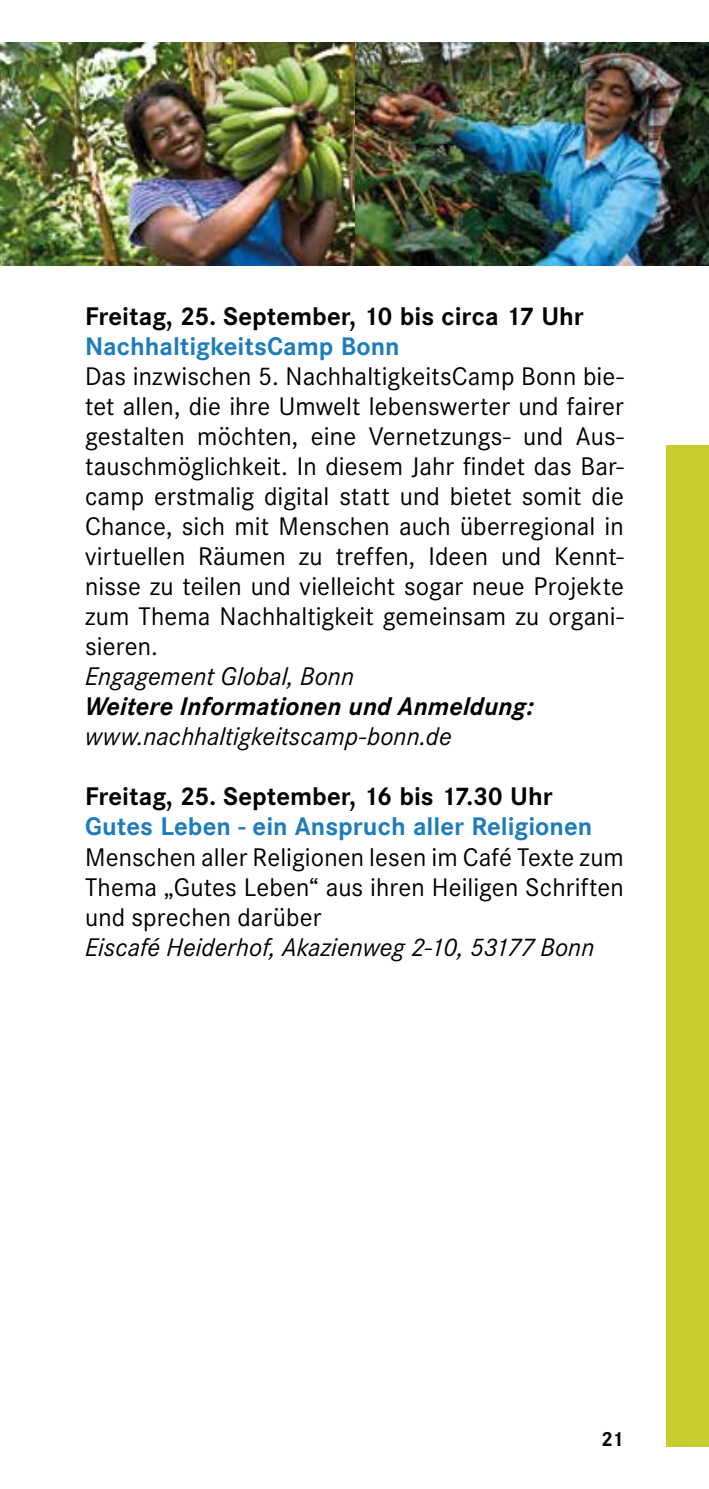
<style>
.page{position:relative;width:709px;height:1489px;background:#fff}
.page>*{position:absolute;margin:0;border:0;box-sizing:border-box;transform-origin:0 0}
.t1{font:25px/30px "Corporate SBQ";letter-spacing:.005em;color:#000;text-align:justify}
.t2{font:italic 25px "Corporate SBQ";color:#000}
.t3{font:700 25px "Corporate SBQ";color:#000}
.t4{font:700 25px "Corporate SBQ";color:#1d7dba}
.t5{font:italic 700 25px "Corporate SBQ";letter-spacing:.005em;color:#000}
.t6{font:700 20px "Corporate SBQ";color:#000}
</style>
<div class="page">
<div style="left:666px;top:445px;width:43px;height:1001px;background:#c7cd2e"></div>
<img style="left:0;top:43px;width:709px;height:222px">
<p class="t3" style="left:85px;top:301px;width:500px">Freitag, 25. September, 10 bis circa 17 Uhr</p>
<p class="t4" style="left:85px;top:331px;width:316px">NachhaltigkeitsCamp Bonn</p>
<p class="t1" style="left:85px;top:362px;width:540px">Das inzwischen 5. NachhaltigkeitsCamp Bonn bie&shy;tet allen, die ihre Umwelt lebenswerter und fairer gestalten möchten, eine Vernetzungs- und Aus&shy;tauschmöglichkeit. In diesem Jahr findet das Bar&shy;camp erstmalig digital statt und bietet somit die Chance, sich mit Menschen auch überregional in virtuellen Räumen zu treffen, Ideen und Kennt&shy;nisse zu teilen und vielleicht sogar neue Projekte zum Thema Nachhaltigkeit gemeinsam zu organi&shy;sieren.</p>
<p class="t2" style="left:85px;top:661px;width:270px">Engagement Global, Bonn</p>
<p class="t5" style="left:85px;top:691px;width:450px">Weitere Informationen und Anmeldung:</p>
<p class="t2" style="left:85px;top:721px;width:368px">www.nachhaltigkeitscamp-bonn.de</p>
<p class="t3" style="left:85px;top:781px;width:469px">Freitag, 25. September, 16 bis 17.30 Uhr</p>
<p class="t4" style="left:85px;top:811px;width:509px">Gutes Leben - ein Anspruch aller Religionen</p>
<p class="t1" style="left:85px;top:842px;width:540px">Menschen aller Religionen lesen im Café Texte zum Thema „Gutes Leben“ aus ihren Heiligen Schriften und sprechen darüber</p>
<p class="t2" style="left:85px;top:931px;width:511px">Eiscafé Heiderhof, Akazienweg 2-10, 53177 Bonn</p>
<p class="t6" style="left:601px;top:1426px;width:24px">21</p>
</div>
